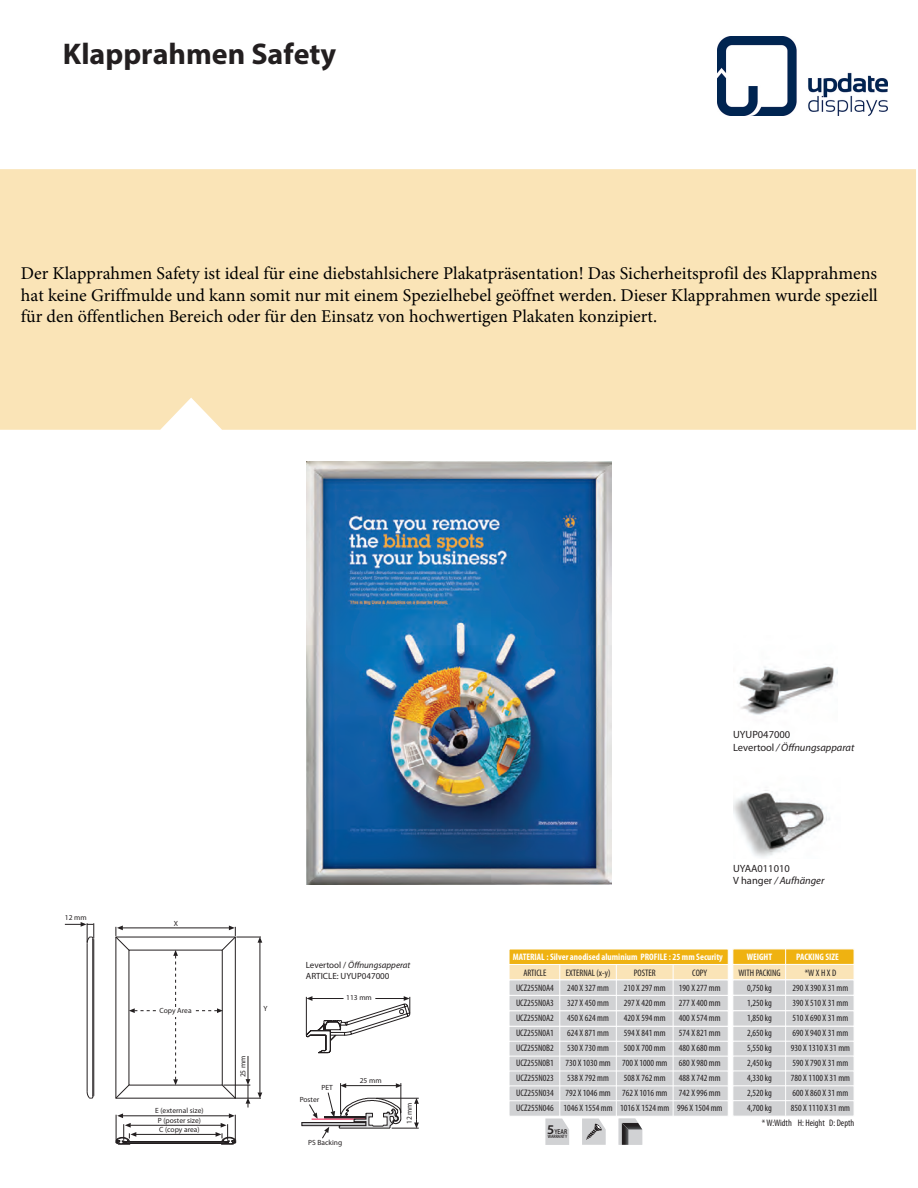
<style>
.page{position:relative;width:918px;height:1188px;background:#fff}
.page>*{position:absolute;margin:0;border:0;box-sizing:border-box;transform-origin:0 0}
.t1{font:700 30px "Myriad Pro";color:#231f20}
.t2{font:18px/21.6px "Minion Pro";color:#000;text-align:justify}
.t3{font:600 13.35px "Myriad Pro";color:#231f20}
.t4{font:italic 10.5px "Myriad Pro";color:#231f20}
.t5{font:10.5px "Myriad Pro";color:#231f20}
.t6{font:condensed 9.45px "Myriad Pro";color:#231f20}
.t7{font:700 condensed 9.45px "Myriad Pro";color:#fff}
.t8{font:italic 9px "Myriad Pro";color:#231f20}
.t9{font:9px "Myriad Pro";color:#231f20}
.t10{font:7.5px "Myriad Pro";color:#231f20}
.t11{font:600 7.05px "Myriad Pro";color:#231f20;scale:.8 1}
.t12{font:600 4.8px "Myriad Pro";color:#231f20;scale:.8 1}
.s1{font-style:normal}
</style>
<div class="page">
<div style="left:0;top:169px;width:916px;height:261px;background:#fae4b7"></div>
<div style="left:733px;top:964px;width:121px;height:16px;background:#fae4b7;border:1px solid #fff"></div>
<div style="left:733px;top:949px;width:121px;height:16px;background:#efb211;border:1px solid #fff"></div>
<div style="left:733px;top:980px;width:121px;height:16px;background:#d1d2d4;border:1px solid #fff"></div>
<div style="left:733px;top:995px;width:121px;height:16px;background:#d1d2d4;border:1px solid #fff"></div>
<div style="left:733px;top:1010px;width:121px;height:17px;background:#d1d2d4;border:1px solid #fff"></div>
<div style="left:733px;top:1026px;width:121px;height:16px;background:#d1d2d4;border:1px solid #fff"></div>
<div style="left:733px;top:1041px;width:121px;height:16px;background:#d1d2d4;border:1px solid #fff"></div>
<div style="left:733px;top:1056px;width:121px;height:16px;background:#d1d2d4;border:1px solid #fff"></div>
<div style="left:733px;top:1071px;width:121px;height:16px;background:#d1d2d4;border:1px solid #fff"></div>
<div style="left:733px;top:1085px;width:121px;height:17px;background:#d1d2d4;border:1px solid #fff"></div>
<div style="left:733px;top:1100px;width:121px;height:16px;background:#d1d2d4;border:1px solid #fff"></div>
<hr style="left:785px;top:949px;width:1px;height:167px;background:#fff">
<div style="left:509px;top:964px;width:220px;height:16px;background:#fae4b7;border:1px solid #fff"></div>
<div style="left:509px;top:980px;width:220px;height:16px;background:#d1d2d4;border:1px solid #fff"></div>
<div style="left:509px;top:995px;width:220px;height:16px;background:#d1d2d4;border:1px solid #fff"></div>
<div style="left:509px;top:1011px;width:220px;height:16px;background:#d1d2d4;border:1px solid #fff"></div>
<div style="left:509px;top:1026px;width:220px;height:16px;background:#d1d2d4;border:1px solid #fff"></div>
<div style="left:509px;top:1041px;width:220px;height:16px;background:#d1d2d4;border:1px solid #fff"></div>
<div style="left:509px;top:1056px;width:220px;height:16px;background:#d1d2d4;border:1px solid #fff"></div>
<div style="left:509px;top:1071px;width:220px;height:16px;background:#d1d2d4;border:1px solid #fff"></div>
<div style="left:509px;top:1086px;width:220px;height:16px;background:#d1d2d4;border:1px solid #fff"></div>
<div style="left:509px;top:1100px;width:220px;height:17px;background:#d1d2d4;border:1px solid #fff"></div>
<div style="left:509px;top:949px;width:220px;height:16px;background:#efb211;border:1px solid #fff"></div>
<hr style="left:616px;top:964px;width:1px;height:152px;background:#fff">
<hr style="left:673px;top:964px;width:1px;height:152px;background:#fff">
<hr style="left:559px;top:964px;width:1px;height:153px;background:#fff">
<svg style="left:582px;top:1119px;width:24px;height:26px"></svg>
<hr style="left:87px;top:943px;width:1px;height:149px;background:#231f20">
<svg style="left:86px;top:1091px;width:8px;height:8px"></svg>
<hr style="left:92px;top:939px;width:1px;height:157px;background:#231f20">
<hr style="left:93px;top:940px;width:1px;height:156px;background:#231f20">
<svg style="left:65px;top:922px;width:30px;height:22px"></svg>
<svg style="left:115px;top:926px;width:147px;height:219px"></svg>
<div style="left:157px;top:1007px;width:37px;height:9px;background:#fff"></div>
<div style="left:302px;top:1122px;width:64px;height:4px;border:1px solid #231f20"></div>
<svg style="left:309px;top:1083px;width:110px;height:56px"></svg>
<svg style="left:306px;top:996px;width:105px;height:58px"></svg>
<img style="left:307px;top:461px;width:304px;height:424px">
<svg style="left:619px;top:1119px;width:23px;height:26px"></svg>
<img style="left:739px;top:666px;width:99px;height:49px">
<img style="left:733px;top:790px;width:97px;height:68px">
<svg style="left:545px;top:1119px;width:24px;height:26px"></svg>
<img style="left:717px;top:36px;width:170px;height:79px">
<p class="t1" style="left:63px;top:34px;width:275px">Klapprahmen Safety</p>
<p class="t2" style="left:21px;top:263px;width:858px">Der Klapprahmen Safety ist ideal für eine diebstahlsichere Plakatpräsentation! Das Sicherheitsprofil des Klapprahmens hat keine Griffmulde und kann somit nur mit einem Spezielhebel geöffnet werden. Dieser Klapprahmen wurde speziell für den öffentlichen Bereich oder für den Einsatz von hochwertigen Plakaten konzipiert.</p>
<p class="t5" style="left:733px;top:728px;width:59px">UYUP047000</p>
<p class="t4" style="left:733px;top:741px;width:123px"><span class="s1">Levertool</span> / Öffnungsapparat</p>
<p class="t10" style="left:65px;top:913px;width:23px">12 mm</p>
<p class="t10" style="left:174px;top:919px;width:6px">X</p>
<p class="t10" style="left:160px;top:1006px;width:34px">Copy Area</p>
<p class="t10" style="left:155px;top:1106px;width:50px">E (external size)</p>
<p class="t10" style="left:158px;top:1116px;width:45px">P (poster size)</p>
<p class="t10" style="left:159px;top:1125px;width:42px">C (copy area)</p>
<p class="t10" style="left:264px;top:1004px;width:6px">Y</p>
<p class="t10" style="left:238px;top:1077px;width:23px;rotate:-90deg">25 mm</p>
<p class="t8" style="left:306px;top:960px;width:106px"><span class="s1">Levertool /</span> Öffnungsapperat</p>
<p class="t9" style="left:306px;top:970px;width:85px">ARTICLE: UYUP047000</p>
<p class="t10" style="left:346px;top:993px;width:27px">113 mm</p>
<p class="t10" style="left:321px;top:1083px;width:13px">PET</p>
<p class="t10" style="left:300px;top:1095px;width:21px">Poster</p>
<p class="t10" style="left:308px;top:1138px;width:36px">PS Backing</p>
<p class="t10" style="left:360px;top:1076px;width:23px">25 mm</p>
<p class="t10" style="left:405px;top:1124px;width:23px;rotate:-90deg">12 mm</p>
<p class="t5" style="left:733px;top:862px;width:58px">UYAA011010</p>
<p class="t4" style="left:733px;top:874px;width:93px"><span class="s1">V hanger</span> / Aufhänger</p>
<p class="t7" style="left:513px;top:951px;width:212px">MATERIAL : Silver anodised aluminium PROFILE : 25 mm Security</p>
<p class="t7" style="left:747px;top:951px;width:27px">WEIGHT</p>
<p class="t7" style="left:796px;top:951px;width:44px">PACKING SIZE</p>
<p class="t6" style="left:523px;top:967px;width:25px">ARTICLE</p>
<p class="t6" style="left:516px;top:982px;width:39px">UCZ255N0A4</p>
<p class="t6" style="left:516px;top:997px;width:39px">UCZ255N0A3</p>
<p class="t6" style="left:516px;top:1012px;width:39px">UCZ255N0A2</p>
<p class="t6" style="left:516px;top:1027px;width:39px">UCZ255N0A1</p>
<p class="t6" style="left:516px;top:1042px;width:39px">UCZ255N0B2</p>
<p class="t6" style="left:516px;top:1057px;width:39px">UCZ255N0B1</p>
<p class="t6" style="left:516px;top:1072px;width:39px">UCZ255N023</p>
<p class="t6" style="left:516px;top:1087px;width:39px">UCZ255N034</p>
<p class="t6" style="left:516px;top:1102px;width:39px">UCZ255N046</p>
<p class="t6" style="left:805px;top:967px;width:33px">*W X H X D</p>
<p class="t6" style="left:793px;top:982px;width:57px">290 X 390 X 31 mm</p>
<p class="t6" style="left:793px;top:997px;width:57px">390 X 510 X 31 mm</p>
<p class="t6" style="left:793px;top:1012px;width:57px">510 X 690 X 31 mm</p>
<p class="t6" style="left:793px;top:1027px;width:57px">690 X 940 X 31 mm</p>
<p class="t6" style="left:791px;top:1042px;width:61px">930 X 1310 X 31 mm</p>
<p class="t6" style="left:793px;top:1057px;width:57px">590 X 790 X 31 mm</p>
<p class="t6" style="left:791px;top:1072px;width:61px">780 X 1100 X 31 mm</p>
<p class="t6" style="left:793px;top:1087px;width:57px">600 X 860 X 31 mm</p>
<p class="t6" style="left:791px;top:1102px;width:61px">850 X 1110 X 31 mm</p>
<p class="t6" style="left:762px;top:1117px;width:94px">* W:Width H: Height D: Depth</p>
<p class="t6" style="left:738px;top:967px;width:44px">WITH PACKING</p>
<p class="t6" style="left:747px;top:982px;width:26px">0,750 kg</p>
<p class="t6" style="left:747px;top:997px;width:26px">1,250 kg</p>
<p class="t6" style="left:747px;top:1012px;width:26px">1,850 kg</p>
<p class="t6" style="left:747px;top:1027px;width:26px">2,650 kg</p>
<p class="t6" style="left:747px;top:1042px;width:26px">5,550 kg</p>
<p class="t6" style="left:747px;top:1057px;width:26px">2,450 kg</p>
<p class="t6" style="left:747px;top:1072px;width:26px">4,330 kg</p>
<p class="t6" style="left:747px;top:1087px;width:26px">2,520 kg</p>
<p class="t6" style="left:747px;top:1102px;width:26px">4,700 kg</p>
<p class="t6" style="left:566px;top:967px;width:46px">EXTERNAL (x-y)</p>
<p class="t6" style="left:567px;top:982px;width:43px">240 X 327 mm</p>
<p class="t6" style="left:567px;top:997px;width:43px">327 X 450 mm</p>
<p class="t6" style="left:567px;top:1012px;width:43px">450 X 624 mm</p>
<p class="t6" style="left:567px;top:1027px;width:43px">624 X 871 mm</p>
<p class="t6" style="left:567px;top:1042px;width:43px">530 X 730 mm</p>
<p class="t6" style="left:565px;top:1057px;width:47px">730 X 1030 mm</p>
<p class="t6" style="left:567px;top:1072px;width:43px">538 X 792 mm</p>
<p class="t6" style="left:565px;top:1087px;width:47px">792 X 1046 mm</p>
<p class="t6" style="left:564px;top:1102px;width:50px">1046 X 1554 mm</p>
<p class="t6" style="left:692px;top:967px;width:17px">COPY</p>
<p class="t6" style="left:679px;top:982px;width:43px">190 X 277 mm</p>
<p class="t6" style="left:679px;top:997px;width:43px">277 X 400 mm</p>
<p class="t6" style="left:679px;top:1012px;width:43px">400 X 574 mm</p>
<p class="t6" style="left:679px;top:1027px;width:43px">574 X 821 mm</p>
<p class="t6" style="left:679px;top:1042px;width:43px">480 X 680 mm</p>
<p class="t6" style="left:679px;top:1057px;width:43px">680 X 980 mm</p>
<p class="t6" style="left:679px;top:1072px;width:43px">488 X 742 mm</p>
<p class="t6" style="left:679px;top:1087px;width:43px">742 X 996 mm</p>
<p class="t6" style="left:677px;top:1102px;width:47px">996 X 1504 mm</p>
<p class="t6" style="left:634px;top:967px;width:23px">POSTER</p>
<p class="t6" style="left:624px;top:982px;width:43px">210 X 297 mm</p>
<p class="t6" style="left:624px;top:997px;width:43px">297 X 420 mm</p>
<p class="t6" style="left:624px;top:1012px;width:43px">420 X 594 mm</p>
<p class="t6" style="left:624px;top:1027px;width:43px">594 X 841 mm</p>
<p class="t6" style="left:624px;top:1042px;width:43px">500 X 700 mm</p>
<p class="t6" style="left:622px;top:1057px;width:47px">700 X 1000 mm</p>
<p class="t6" style="left:624px;top:1072px;width:43px">508 X 762 mm</p>
<p class="t6" style="left:622px;top:1087px;width:47px">762 X 1016 mm</p>
<p class="t6" style="left:620px;top:1102px;width:50px">1016 X 1524 mm</p>
<p class="t3" style="left:547px;top:1121px;width:9px">5</p>
<p class="t11" style="left:554px;top:1127px;width:17px">YEAR</p>
<p class="t12" style="left:548px;top:1134px;width:26px">WARRANTY</p>
</div>
